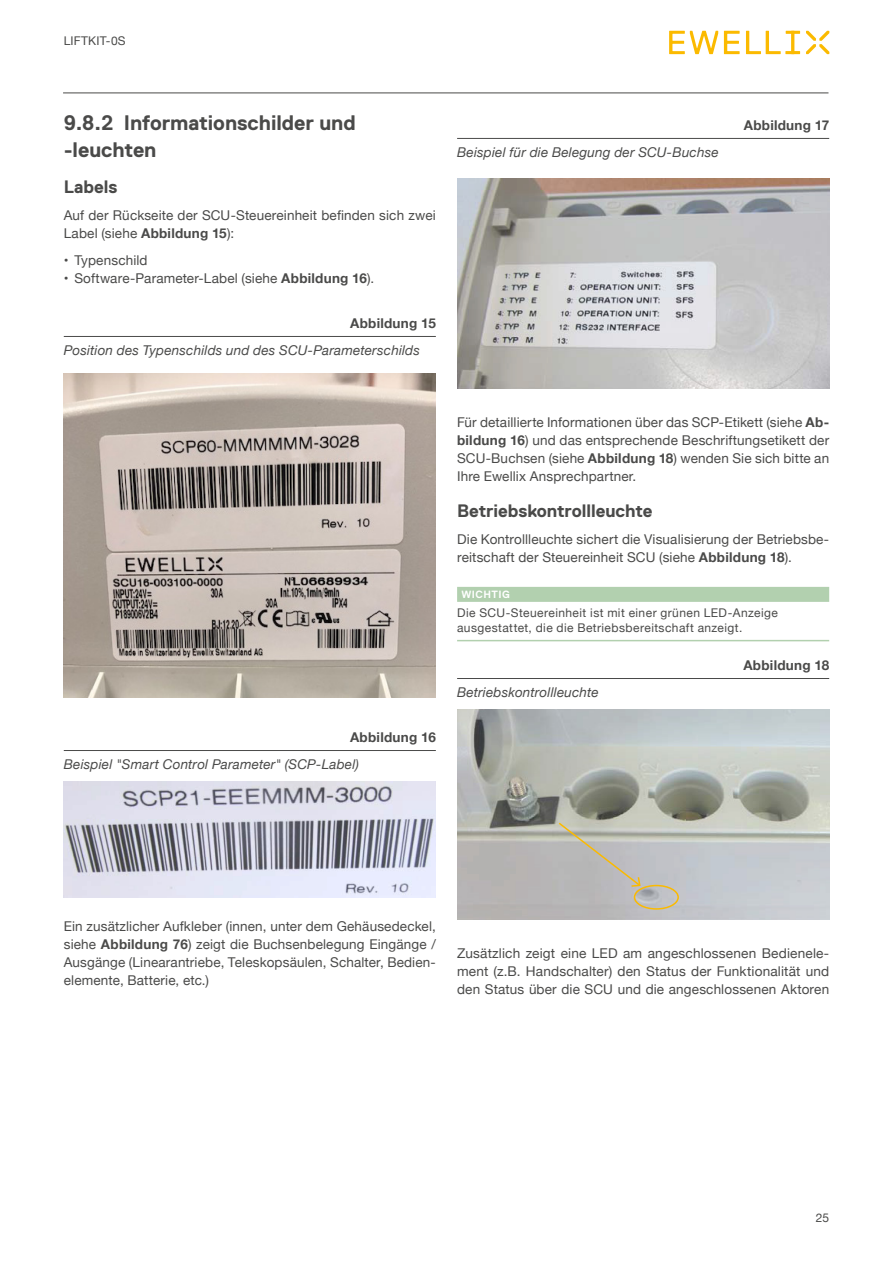
<style>
.page{position:relative;width:893px;height:1263px;background:#fff}
.page>*{position:absolute;margin:0;border:0;box-sizing:border-box;transform-origin:0 0}
.t1{font:700 21px/27px "Replica Std";letter-spacing:-.005em;color:#4a4a49}
.t2{font:700 18px "Replica Std";letter-spacing:-.005em;color:#4a4a49}
.t3{font:13.5px/18px "Helvetica Neue";letter-spacing:.01em;color:#4a4a49;text-align:justify}
.t4{font:italic 13.5px "Helvetica Neue";letter-spacing:.015em;color:#4a4a49}
.t5{font:700 13.5px "Helvetica Neue";letter-spacing:.02em;color:#4a4a49}
.t6{font:12px/15px "Helvetica Neue";letter-spacing:.035em;color:#4a4a49}
.t7{font:12px "Helvetica Neue";letter-spacing:.015em;color:#4a4a49}
.t8{font:700 10.5px "Replica Std";letter-spacing:.045em;color:#fff}
.s1{font-weight:700}
</style>
<div class="page">
<hr style="left:63px;top:93px;width:765px;height:1px;background:#4a4a49">
<svg style="left:669px;top:31px;width:131px;height:23px"></svg>
<svg style="left:806px;top:31px;width:23px;height:23px"></svg>
<hr style="left:64px;top:336px;width:372px;height:1px;background:#4a4a49">
<hr style="left:64px;top:750px;width:372px;height:1px;background:#4a4a49">
<img style="left:64px;top:373px;width:372px;height:325px">
<img style="left:64px;top:781px;width:372px;height:116px">
<hr style="left:457px;top:138px;width:372px;height:1px;background:#4a4a49">
<div style="left:457px;top:587px;width:372px;height:15px;background:#b2d0af"></div>
<hr style="left:457px;top:640px;width:372px;height:1px;background:#b2d0af">
<hr style="left:457px;top:678px;width:372px;height:1px;background:#4a4a49">
<img style="left:457px;top:178px;width:373px;height:210px">
<img style="left:457px;top:709px;width:373px;height:210px">
<svg style="left:557px;top:821px;width:85px;height:67px;background:#bdbbb3"></svg>
<div style="left:634px;top:885px;width:45px;height:25px;border:2px solid #fbba00;border-radius:50%"></div>
<p class="t7" style="left:64px;top:33px;width:63px">LIFTKIT-0S</p>
<h1 class="t1" style="left:64px;top:109px;width:294px">9.8.2 Informationschilder und -leuchten</h1>
<h2 class="t2" style="left:64px;top:176px;width:55px">Labels</h2>
<p class="t3" style="left:64px;top:207px;width:374px">Auf der Rückseite der SCU-Steuereinheit befinden sich zwei<br>Label (siehe <span class="s1">Abbildung 15</span>):</p>
<p class="t3" style="left:64px;top:252px;width:85px">• Typenschild</p>
<p class="t3" style="left:64px;top:270px;width:312px">• Software-Parameter-Label (siehe <span class="s1">Abbildung 16</span>).</p>
<p class="t5" style="left:350px;top:312px;width:87px">Abbildung 15</p>
<p class="t4" style="left:64px;top:340px;width:358px">Position des Typenschilds und des SCU-Parameterschilds</p>
<p class="t4" style="left:457px;top:142px;width:263px">Beispiel für die Belegung der SCU-Buchse</p>
<p class="t5" style="left:744px;top:114px;width:87px">Abbildung 17</p>
<p class="t5" style="left:350px;top:726px;width:87px">Abbildung 16</p>
<p class="t4" style="left:64px;top:754px;width:297px">Beispiel "Smart Control Parameter" (SCP-Label)</p>
<p class="t3" style="left:457px;top:414px;width:374px">Für detaillierte Informationen über das SCP-Etikett (siehe <span class="s1">Ab&shy;bildung 16</span>) und das entsprechende Beschriftungsetikett der SCU-Buchsen (siehe <span class="s1">Abbildung 18</span>) wenden Sie sich bitte an Ihre Ewellix Ansprechpartner.</p>
<h2 class="t2" style="left:457px;top:500px;width:197px">Betriebskontrollleuchte</h2>
<p class="t3" style="left:457px;top:531px;width:374px">Die Kontrollleuchte sichert die Visualisierung der Betriebsbe&shy;reitschaft der Steuereinheit SCU (siehe <span class="s1">Abbildung 18</span>).</p>
<p class="t8" style="left:461px;top:588px;width:50px">WICHTIG</p>
<p class="t6" style="left:457px;top:606px;width:322px">Die SCU-Steuereinheit ist mit einer grünen LED-Anzeige ausgestattet, die die Betriebsbereitschaft anzeigt.</p>
<p class="t5" style="left:743px;top:654px;width:87px">Abbildung 18</p>
<p class="t4" style="left:457px;top:682px;width:143px">Betriebskontrollleuchte</p>
<p class="t3" style="left:64px;top:918px;width:374px">Ein zusätzlicher Aufkleber (innen, unter dem Gehäusedeckel, siehe <span class="s1">Abbildung 76</span>) zeigt die Buchsenbelegung Eingänge / Ausgänge (Linearantriebe, Teleskopsäulen, Schalter, Bedien&shy;elemente, Batterie, etc.)</p>
<p class="t3" style="left:457px;top:945px;width:374px">Zusätzlich zeigt eine LED am angeschlossenen Bedienele&shy;ment (z.B. Handschalter) den Status der Funktionalität und den Status über die SCU und die angeschlossenen Aktoren</p>
<p class="t6" style="left:816px;top:1211px;width:15px">25</p>
</div>
